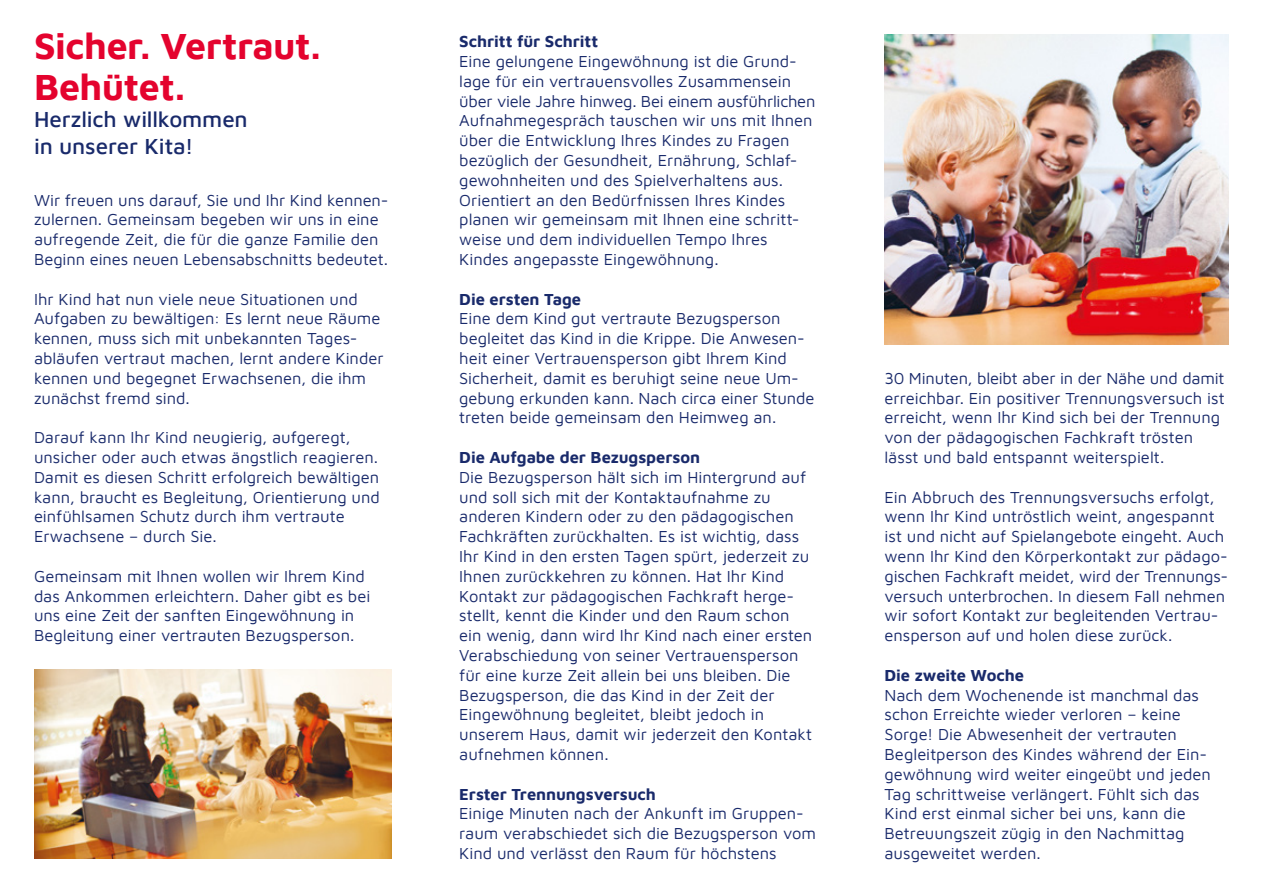
<style>
.page{position:relative;width:1263px;height:893px;background:#fff}
.page>*{position:absolute;margin:0;border:0;box-sizing:border-box;transform-origin:0 0}
.t1{font:700 37.5px/41.2px "Maven Pro";letter-spacing:-.01em;color:#e4032e}
.t2{font:500 22.5px/27px "Maven Pro";letter-spacing:-.005em;color:#192a6b}
.t3{font:16.5px/19.8px "Maven Pro";color:#192a6b}
.t4{font:700 16.5px "Maven Pro";letter-spacing:-.005em;color:#192a6b}
</style>
<div class="page">
<img style="left:34px;top:670px;width:357px;height:189px">
<img style="left:884px;top:34px;width:345px;height:310px">
<h1 class="t1" style="left:34px;top:23px;width:288px">Sicher. Vertraut.<br>Behütet.</h1>
<h2 class="t2" style="left:34px;top:105px;width:215px">Herzlich willkommen in unserer Kita!</h2>
<p class="t3" style="left:34px;top:189px;width:356px">Wir freuen uns darauf, Sie und Ihr Kind kennen&shy;zulernen. Gemeinsam begeben wir uns in eine aufregende Zeit, die für die ganze Familie den Beginn eines neuen Lebensabschnitts bedeutet.</p>
<p class="t3" style="left:34px;top:288px;width:351px">Ihr Kind hat nun viele neue Situationen und Aufgaben zu bewältigen: Es lernt neue Räume kennen, muss sich mit unbekannten Tages&shy;abläufen vertraut machen, lernt andere Kinder kennen und begegnet Erwachsenen, die ihm zunächst fremd sind.</p>
<p class="t3" style="left:34px;top:426px;width:347px">Darauf kann Ihr Kind neugierig, aufgeregt, unsicher oder auch etwas ängstlich reagieren.<br>Damit es diesen Schritt erfolgreich bewältigen kann, braucht es Begleitung, Orientierung und einfühlsamen Schutz durch ihm vertraute Erwachsene – durch Sie.</p>
<p class="t3" style="left:34px;top:565px;width:338px">Gemeinsam mit Ihnen wollen wir Ihrem Kind das Ankommen erleichtern. Daher gibt es bei uns eine Zeit der sanften Eingewöhnung in Begleitung einer vertrauten Bezugsperson.</p>
<p class="t4" style="left:459px;top:30px;width:140px">Schritt für Schritt</p>
<p class="t3" style="left:459px;top:50px;width:358px">Eine gelungene Eingewöhnung ist die Grund&shy;lage für ein vertrauensvolles Zusammensein über viele Jahre hinweg. Bei einem ausführlichen Aufnahmegespräch tauschen wir uns mit Ihnen über die Entwicklung Ihres Kindes zu Fragen bezüglich der Gesundheit, Ernährung, Schlaf&shy;gewohnheiten und des Spielverhaltens aus.<br>Orientiert an den Bedürfnissen Ihres Kindes planen wir gemeinsam mit Ihnen eine schritt&shy;weise und dem individuellen Tempo Ihres Kindes angepasste Eingewöhnung.</p>
<p class="t4" style="left:459px;top:287px;width:123px">Die ersten Tage</p>
<p class="t3" style="left:459px;top:308px;width:357px">Eine dem Kind gut vertraute Bezugsperson begleitet das Kind in die Krippe. Die Anwesen&shy;heit einer Vertrauensperson gibt Ihrem Kind Sicherheit, damit es beruhigt seine neue Um&shy;gebung erkunden kann. Nach circa einer Stunde treten beide gemeinsam den Heimweg an.</p>
<p class="t4" style="left:459px;top:446px;width:242px">Die Aufgabe der Bezugsperson</p>
<p class="t3" style="left:459px;top:466px;width:354px">Die Bezugsperson hält sich im Hintergrund auf und soll sich mit der Kontaktaufnahme zu anderen Kindern oder zu den pädagogischen Fachkräften zurückhalten. Es ist wichtig, dass Ihr Kind in den ersten Tagen spürt, jederzeit zu Ihnen zurückkehren zu können. Hat Ihr Kind Kontakt zur pädagogischen Fachkraft herge&shy;stellt, kennt die Kinder und den Raum schon ein wenig, dann wird Ihr Kind nach einer ersten Verabschiedung von seiner Vertrauensperson für eine kurze Zeit allein bei uns bleiben. Die Bezugsperson, die das Kind in der Zeit der Eingewöhnung begleitet, bleibt jedoch in unserem Haus, damit wir jederzeit den Kontakt aufnehmen können.</p>
<p class="t4" style="left:459px;top:782px;width:198px">Erster Trennungsversuch</p>
<p class="t3" style="left:459px;top:803px;width:358px">Einige Minuten nach der Ankunft im Gruppen&shy;raum verabschiedet sich die Bezugsperson vom<br>Kind und verlässt den Raum für höchstens</p>
<p class="t3" style="left:884px;top:367px;width:342px">30 Minuten, bleibt aber in der Nähe und damit erreichbar. Ein positiver Trennungsversuch ist erreicht, wenn Ihr Kind sich bei der Trennung von der pädagogischen Fachkraft trösten lässt und bald entspannt weiterspielt.</p>
<p class="t3" style="left:884px;top:486px;width:345px">Ein Abbruch des Trennungsversuchs erfolgt, wenn Ihr Kind untröstlich weint, angespannt ist und nicht auf Spielangebote eingeht. Auch wenn Ihr Kind den Körperkontakt zur pädago&shy;gischen Fachkraft meidet, wird der Trennungs&shy;versuch unterbrochen. In diesem Fall nehmen wir sofort Kontakt zur begleitenden Vertrau&shy;ensperson auf und holen diese zurück.</p>
<p class="t4" style="left:884px;top:663px;width:141px">Die zweite Woche</p>
<p class="t3" style="left:884px;top:684px;width:328px">Nach dem Wochenende ist manchmal das schon Erreichte wieder verloren – keine Sorge! Die Abwesenheit der vertrauten Begleitperson des Kindes während der Ein&shy;gewöhnung wird weiter eingeübt und jeden Tag schrittweise verlängert. Fühlt sich das Kind erst einmal sicher bei uns, kann die Betreuungszeit zügig in den Nachmittag ausgeweitet werden.</p>
</div>
